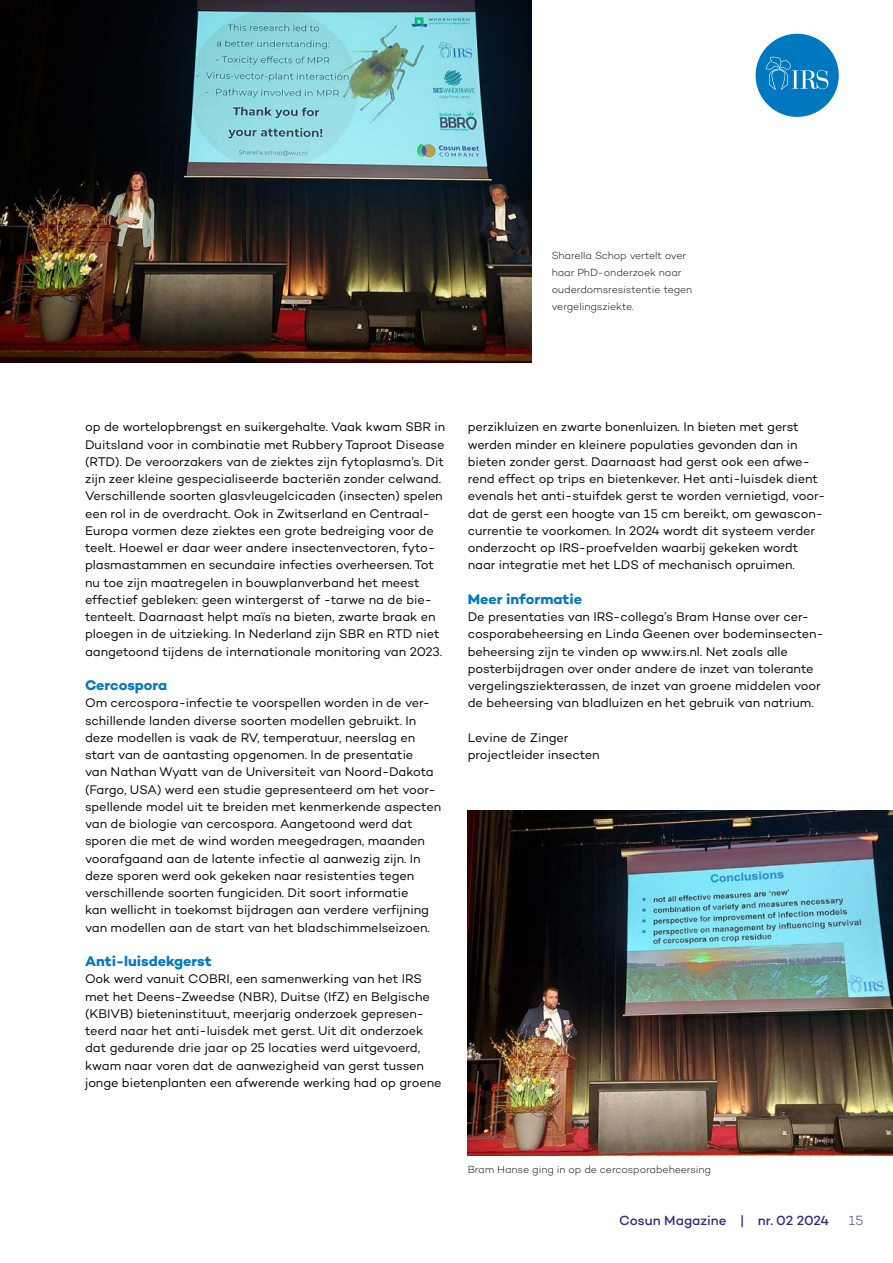
<style>
.page{position:relative;width:893px;height:1263px;background:#fff}
.page>*{position:absolute;margin:0;border:0;box-sizing:border-box;transform-origin:0 0}
.t1{font:700 14.25px "Campton";letter-spacing:-.005em;color:#0078bf}
.t2{font:500 13.5px "Campton";color:#312783}
.t3{font:300 13.5px "Campton";color:#312783}
.t4{font:12.75px/17.2px "Campton";letter-spacing:-.005em;color:#000}
.t5{font:300 10.5px/17.2px "Campton";letter-spacing:-.01em;color:#000}
</style>
<div class="page">
<div style="left:756px;top:34px;width:83px;height:83px;background:#0078bf;border-radius:50%"></div>
<svg style="left:765px;top:57px;width:63px;height:33px"></svg>
<img style="left:468px;top:811px;width:425px;height:345px">
<img style="left:0;top:0;width:531px;height:362px">
<p class="t5" style="left:552px;top:246px;width:142px">Sharella Schop vertelt over haar PhD-onderzoek naar ouderdomsresistentie tegen vergelingsziekte.</p>
<p class="t4" style="left:85px;top:418px;width:362px">op de wortelopbrengst en suikergehalte. Vaak kwam SBR in Duitsland voor in combinatie met Rubbery Taproot Disease (RTD). De veroorzakers van de ziektes zijn fytoplasma’s. Dit zijn zeer kleine gespecialiseerde bacteriën zonder celwand.<br>Verschillende soorten glasvleugelcicaden (insecten) spelen een rol in de overdracht. Ook in Zwitserland en Centraal-Europa vormen deze ziektes een grote bedreiging voor de teelt. Hoewel er daar weer andere insectenvectoren, fyto&shy;plasmastammen en secundaire infecties overheersen. Tot nu toe zijn maatregelen in bouwplanverband het meest effectief gebleken: geen wintergerst of -tarwe na de bie&shy;tenteelt. Daarnaast helpt maïs na bieten, zwarte braak en ploegen in de uitzieking. In Nederland zijn SBR en RTD niet aangetoond tijdens de internationale monitoring van 2023.</p>
<p class="t1" style="left:85px;top:676px;width:84px">Cercospora</p>
<p class="t4" style="left:85px;top:694px;width:358px">Om cercospora-infectie te voorspellen worden in de ver&shy;schillende landen diverse soorten modellen gebruikt. In deze modellen is vaak de RV, temperatuur, neerslag en start van de aantasting opgenomen. In de presentatie<br>van Nathan Wyatt van de Universiteit van Noord-Dakota (Fargo, USA) werd een studie gepresenteerd om het voor&shy;spellende model uit te breiden met kenmerkende aspecten van de biologie van cercospora. Aangetoond werd dat sporen die met de wind worden meegedragen, maanden voorafgaand aan de latente infectie al aanwezig zijn. In deze sporen werd ook gekeken naar resistenties tegen verschillende soorten fungiciden. Dit soort informatie<br>kan wellicht in toekomst bijdragen aan verdere verfijning van modellen aan de start van het bladschimmelseizoen.</p>
<p class="t1" style="left:85px;top:952px;width:128px">Anti-luisdekgerst</p>
<p class="t4" style="left:85px;top:970px;width:358px">Ook werd vanuit COBRI, een samenwerking van het IRS met het Deens-Zweedse (NBR), Duitse (IfZ) en Belgische (KBIVB) bieteninstituut, meerjarig onderzoek gepresen&shy;teerd naar het anti-luisdek met gerst. Uit dit onderzoek dat gedurende drie jaar op 25 locaties werd uitgevoerd, kwam naar voren dat de aanwezigheid van gerst tussen jonge bietenplanten een afwerende werking had op groene</p>
<p class="t4" style="left:468px;top:418px;width:359px">perzikluizen en zwarte bonenluizen. In bieten met gerst werden minder en kleinere populaties gevonden dan in bieten zonder gerst. Daarnaast had gerst ook een afwe&shy;rend effect op trips en bietenkever. Het anti-luisdek dient evenals het anti-stuifdek gerst te worden vernietigd, voor&shy;dat de gerst een hoogte van 15 cm bereikt, om gewascon&shy;currentie te voorkomen. In 2024 wordt dit systeem verder onderzocht op IRS-proefvelden waarbij gekeken wordt naar integratie met het LDS of mechanisch opruimen.</p>
<p class="t1" style="left:468px;top:590px;width:116px">Meer informatie</p>
<p class="t4" style="left:468px;top:608px;width:357px">De presentaties van IRS-collega’s Bram Hanse over cer&shy;cosporabeheersing en Linda Geenen over bodeminsecten&shy;beheersing zijn te vinden op www.irs.nl. Net zoals alle posterbijdragen over onder andere de inzet van tolerante vergelingsziekterassen, de inzet van groene middelen voor de beheersing van bladluizen en het gebruik van natrium.</p>
<p class="t4" style="left:468px;top:729px;width:133px">Levine de Zinger projectleider insecten</p>
<p class="t5" style="left:468px;top:1161px;width:245px">Bram Hanse ging in op de cercosporabeheersing</p>
<p class="t2" style="left:619px;top:1212px;width:211px">Cosun Magazine | nr. 02 2024</p>
<p class="t3" style="left:849px;top:1212px;width:16px">15</p>
</div>
